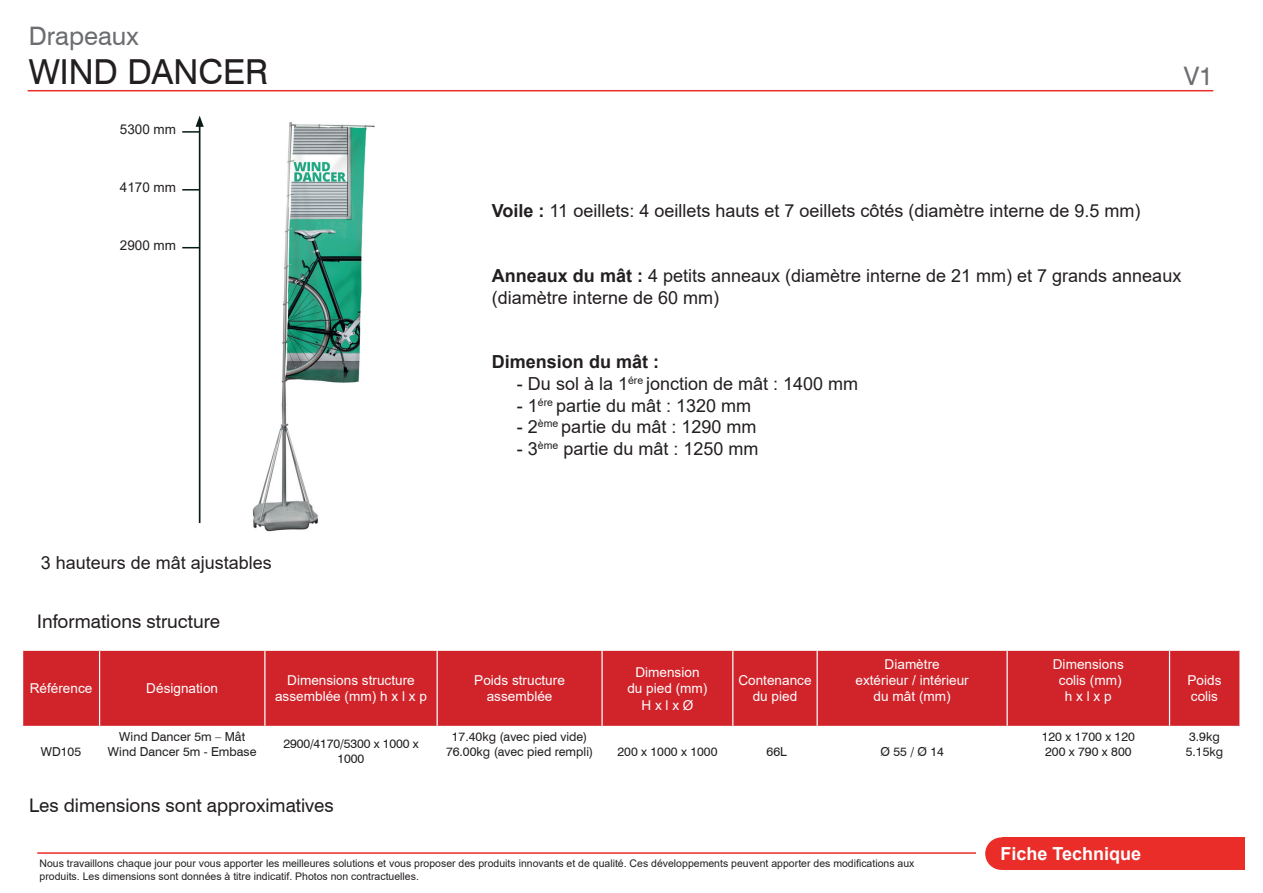
<style>
.page{position:relative;width:1263px;height:893px;background:#fff}
.page>*{position:absolute;margin:0;border:0;box-sizing:border-box;transform-origin:0 0}
.t1{font:34.5px "Swiss 721 BT";color:#231f20}
.t2{font:25.5px "Swiss 721 BT";color:#6c6d70}
.t3{font:18.75px "Swiss 721 BT";color:#231f20}
.t4{font:18px/21.6px "Arial";color:#231f20}
.t5{font:700 18px "Arial";color:#231f20}
.t6{font:700 18px "Arial";color:#fff}
.t7{font:13.65px "Arial";color:#fff}
.t8{font:13.5px "Arial";color:#231f20}
.t9{font:12.3px/14.9px "Swiss 721 BT";color:#231f20;text-align:center}
.t10{font:10.5px/12.6px "Arial";color:#231f20}
.s1{font-weight:700}
</style>
<div class="page">
<div style="left:985px;top:837px;width:33px;height:33px;background:#ea2d29;border-radius:50%"></div>
<div style="left:1002px;top:837px;width:243px;height:33px;background:#ea2d29"></div>
<div style="left:23px;top:651px;width:1216px;height:75px;background:#d1232a"></div>
<hr style="left:99px;top:651px;width:1px;height:75px;background:#fff">
<hr style="left:264px;top:651px;width:1px;height:75px;background:#fff">
<hr style="left:437px;top:651px;width:1px;height:75px;background:#fff">
<hr style="left:601px;top:651px;width:2px;height:75px;background:#fff">
<hr style="left:732px;top:651px;width:1px;height:75px;background:#fff">
<hr style="left:816px;top:651px;width:2px;height:75px;background:#fff">
<hr style="left:1006px;top:651px;width:2px;height:75px;background:#fff">
<hr style="left:1169px;top:651px;width:1px;height:75px;background:#fff">
<hr style="left:37px;top:852px;width:939px;height:2px;background:#ea2d29">
<img style="left:252px;top:122px;width:123px;height:410px">
<hr style="left:28px;top:90px;width:1185px;height:1px;background:#ea2d29">
<hr style="left:199px;top:124px;width:1px;height:399px;background:#081b16">
<svg style="left:182px;top:247px;width:17px;height:1px"></svg>
<svg style="left:182px;top:189px;width:17px;height:2px"></svg>
<svg style="left:182px;top:116px;width:22px;height:17px"></svg>
<p class="t2" style="left:29px;top:21px;width:112px">Drapeaux</p>
<p class="t1" style="left:29px;top:50px;width:241px">WIND DANCER</p>
<p class="t2" style="left:1184px;top:61px;width:31px">V1</p>
<p class="t8" style="left:120px;top:120px;width:58px">5300 mm</p>
<p class="t8" style="left:120px;top:178px;width:58px">4170 mm</p>
<p class="t8" style="left:120px;top:236px;width:58px">2900 mm</p>
<p class="t4" style="left:492px;top:200px;width:650px"><span class="s1">Voile :</span> 11 oeillets: 4 oeillets hauts et 7 oeillets côtés (diamètre interne de 9.5 mm)</p>
<p class="t4" style="left:492px;top:265px;width:691px"><span class="s1">Anneaux du mât :</span> 4 petits anneaux (diamètre interne de 21 mm) et 7 grands anneaux (diamètre interne de 60 mm)</p>
<p class="t5" style="left:492px;top:349px;width:169px">Dimension du mât :</p>
<p class="t4" style="left:517px;top:373px;width:343px">- Du sol à la 1<sup>ére</sup> jonction de mât : 1400 mm</p>
<p class="t4" style="left:517px;top:394px;width:236px">- 1<sup>ére</sup> partie du mât : 1320 mm</p>
<p class="t4" style="left:517px;top:416px;width:241px">- 2<sup>ème</sup> partie du mât : 1290 mm</p>
<p class="t4" style="left:517px;top:438px;width:243px">- 3<sup>ème</sup> partie du mât : 1250 mm</p>
<p class="t4" style="left:41px;top:551px;width:233px">3 hauteurs de mât ajustables</p>
<p class="t3" style="left:37px;top:610px;width:184px">Informations structure</p>
<p class="t7" style="left:30px;top:679px;width:64px">Référence</p>
<p class="t7" style="left:146px;top:679px;width:73px">Désignation</p>
<p class="t7" style="left:287px;top:671px;width:129px">Dimensions structure</p>
<p class="t7" style="left:275px;top:687px;width:153px">assemblée (mm) h x l x p</p>
<p class="t9" style="left:41px;top:744px;width:42px">WD105</p>
<p class="t9" style="left:119px;top:729px;width:127px">Wind Dancer 5m – Mât</p>
<p class="t9" style="left:108px;top:744px;width:150px">Wind Dancer 5m - Embase</p>
<p class="t9" style="left:283px;top:736px;width:137px">2900/4170/5300 x 1000 x<br>1000</p>
<p class="t3" style="left:29px;top:793px;width:306px">Les dimensions sont approximatives</p>
<p class="t7" style="left:474px;top:671px;width:92px">Poids structure</p>
<p class="t7" style="left:487px;top:687px;width:67px">assemblée</p>
<p class="t7" style="left:635px;top:663px;width:66px">Dimension</p>
<p class="t7" style="left:627px;top:679px;width:82px">du pied (mm)</p>
<p class="t7" style="left:641px;top:695px;width:54px">H x l x Ø</p>
<p class="t7" style="left:738px;top:671px;width:75px">Contenance</p>
<p class="t7" style="left:753px;top:687px;width:46px">du pied</p>
<p class="t7" style="left:884px;top:655px;width:57px">Diamètre</p>
<p class="t7" style="left:855px;top:671px;width:115px">extérieur / intérieur</p>
<p class="t7" style="left:874px;top:687px;width:79px">du mât (mm)</p>
<p class="t9" style="left:452px;top:729px;width:137px">17.40kg (avec pied vide)</p>
<p class="t9" style="left:446px;top:744px;width:149px">76.00kg (avec pied rempli)</p>
<p class="t9" style="left:617px;top:744px;width:102px">200 x 1000 x 1000</p>
<p class="t9" style="left:767px;top:744px;width:22px">66L</p>
<p class="t9" style="left:880px;top:744px;width:65px">Ø 55 / Ø 14</p>
<p class="t7" style="left:1053px;top:655px;width:73px">Dimensions</p>
<p class="t7" style="left:1059px;top:671px;width:64px">colis (mm)</p>
<p class="t7" style="left:1065px;top:687px;width:48px">h x l x p</p>
<p class="t9" style="left:1042px;top:729px;width:95px">120 x 1700 x 120</p>
<p class="t9" style="left:1045px;top:744px;width:88px">200 x 790 x 800</p>
<p class="t7" style="left:1187px;top:671px;width:36px">Poids</p>
<p class="t7" style="left:1191px;top:687px;width:29px">colis</p>
<p class="t9" style="left:1189px;top:729px;width:32px">3.9kg</p>
<p class="t9" style="left:1186px;top:744px;width:39px">5.15kg</p>
<p class="t10" style="left:40px;top:857px;width:876px">Nous travaillons chaque jour pour vous apporter les meilleures solutions et vous proposer des produits innovants et de qualité. Ces développements peuvent apporter des modifications aux produits. Les dimensions sont données à titre indicatif. Photos non contractuelles.</p>
<p class="t6" style="left:1000px;top:841px;width:142px">Fiche Technique</p>
</div>
